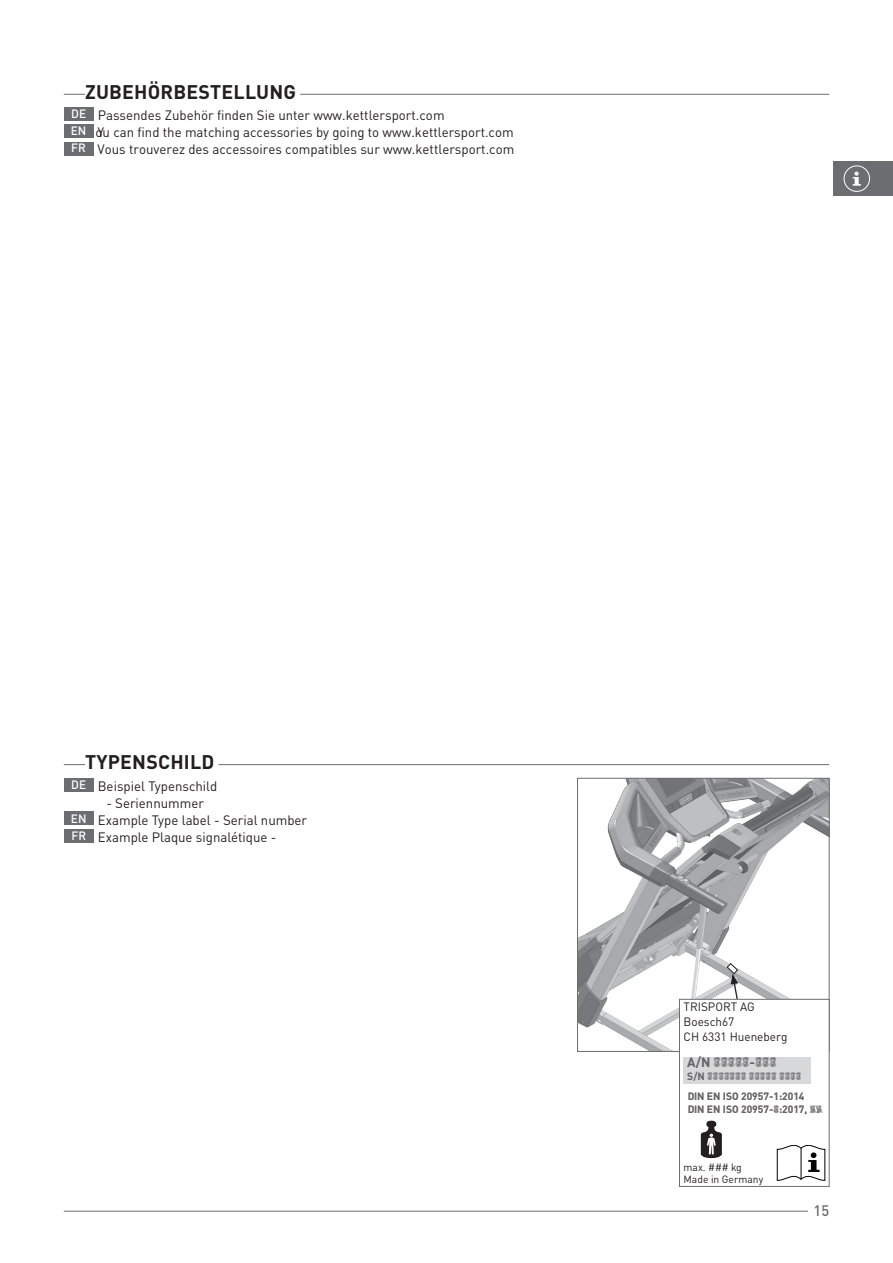
<style>
.page{position:relative;width:893px;height:1263px;background:#fff}
.page>*{position:absolute;margin:0;border:0;box-sizing:border-box;transform-origin:0 0}
.Headline_1{font:700 19.5px "DIN Pro";letter-spacing:.01em;color:#231f20}
.t1{font:500 15px "DIN Pro";color:#6c6d70}
.Unterschrift_9pt_Spr{font:13.5px/17.2px "DIN Pro";color:#231f20}
.t2{font:700 13.5px "DIN Pro";color:#231f20}
.Typenschild{font:12px/15px "DIN Pro";color:#231f20}
.Sprachkennung_grau_8{font:500 12px "DIN Pro";color:#fff}
.t3{font:700 10.5px/12.6px "DIN Pro";color:#231f20}
.Typenschild-2{font:10.5px "DIN Pro";color:#231f20}
.s1{font-weight:500;font-size:12px;color:#fff}
</style>
<div class="page">
<div style="left:833px;top:162px;width:60px;height:34px;background:#6c6d70"></div>
<div style="left:844px;top:165px;width:26px;height:27px;border:1px solid #fff;border-radius:50%"></div>
<svg style="left:853px;top:172px;width:8px;height:14px"></svg>
<hr style="left:64px;top:1211px;width:744px;height:1px;background:#6c6d70">
<div style="left:64px;top:108px;width:30px;height:13px;background:#6c6d70"></div>
<div style="left:64px;top:125px;width:30px;height:13px;background:#6c6d70"></div>
<div style="left:64px;top:142px;width:30px;height:13px;background:#6c6d70"></div>
<hr style="left:64px;top:94px;width:765px;height:1px;background:#6c6d70">
<div style="left:85px;top:82px;width:215px;height:21px;background:#fff"></div>
<hr style="left:64px;top:764px;width:765px;height:1px;background:#6c6d70">
<div style="left:85px;top:752px;width:134px;height:21px;background:#fff"></div>
<div style="left:64px;top:778px;width:30px;height:13px;background:#6c6d70"></div>
<div style="left:64px;top:812px;width:30px;height:13px;background:#6c6d70"></div>
<div style="left:64px;top:829px;width:30px;height:13px;background:#6c6d70"></div>
<img style="left:579px;top:780px;width:248px;height:270px">
<div style="left:577px;top:778px;width:252px;height:274px;border:1px solid #6c6d70"></div>
<svg style="left:727px;top:963px;width:29px;height:36px"></svg>
<div style="left:679px;top:999px;width:150px;height:187px;background:#fff"></div>
<div style="left:684px;top:1057px;width:127px;height:26px;background:#d7d8d9"></div>
<svg style="left:701px;top:1121px;width:21px;height:37px"></svg>
<div style="left:679px;top:999px;width:150px;height:188px;border:1px solid #6c6d70"></div>
<svg style="left:777px;top:1145px;width:48px;height:36px"></svg>
<p class="Headline_1" style="left:85px;top:79px;width:212px">ZUBEHÖRBESTELLUNG</p>
<p class="Unterschrift_9pt_Spr" style="left:71px;top:106px;width:445px"><span class="s1">DE</span> Passendes Zubehör finden Sie unter www.kettlersport.com<br><span class="s1">EN</span> You can find the matching accessories by going to www.kettlersport.com<br><span class="s1">FR</span> Vous trouverez des accessoires compatibles sur www.kettlersport.com</p>
<p class="Headline_1" style="left:85px;top:749px;width:131px">TYPENSCHILD</p>
<p class="Sprachkennung_grau_8" style="left:71px;top:777px;width:17px">DE</p>
<p class="Unterschrift_9pt_Spr" style="left:98px;top:777px;width:121px">Beispiel Typenschild</p>
<p class="Unterschrift_9pt_Spr" style="left:106px;top:794px;width:99px">- Seriennummer</p>
<p class="Sprachkennung_grau_8" style="left:71px;top:810px;width:17px">EN</p>
<p class="Unterschrift_9pt_Spr" style="left:98px;top:811px;width:211px">Example Type label - Serial number</p>
<p class="Sprachkennung_grau_8" style="left:71px;top:828px;width:16px">FR</p>
<p class="Unterschrift_9pt_Spr" style="left:98px;top:828px;width:180px">Example Plaque signalétique -</p>
<p class="Typenschild" style="left:684px;top:999px;width:105px">TRISPORT AG<br>Boesch67<br>CH 6331 Hueneberg</p>
<p class="t2" style="left:714px;top:1053px;width:65px">88888 888</p>
<p class="t3" style="left:707px;top:1069px;width:96px">8888888 88888 8888</p>
<p class="t2" style="left:687px;top:1053px;width:91px">A/N 77777-777</p>
<p class="t3" style="left:687px;top:1069px;width:116px">S/N 7777777 77777 7777</p>
<p class="t3" style="left:773px;top:1102px;width:7px">8</p>
<p class="t3" style="left:810px;top:1102px;width:13px">VV</p>
<p class="t2" style="left:714px;top:1053px;width:65px">44444 444</p>
<p class="t3" style="left:707px;top:1069px;width:96px">4444444 44444 4444</p>
<p class="t3" style="left:687px;top:1090px;width:136px">DIN EN ISO 20957-1:2014<br>DIN EN ISO 20957-7:2017, SS</p>
<p class="t3" style="left:773px;top:1102px;width:7px">4</p>
<p class="t3" style="left:810px;top:1102px;width:15px">AA</p>
<p class="Typenschild-2" style="left:684px;top:1160px;width:60px">max. ### kg</p>
<p class="Typenschild-2" style="left:684px;top:1172px;width:81px">Made in Germany</p>
<p class="t1" style="left:814px;top:1201px;width:17px">15</p>
</div>
